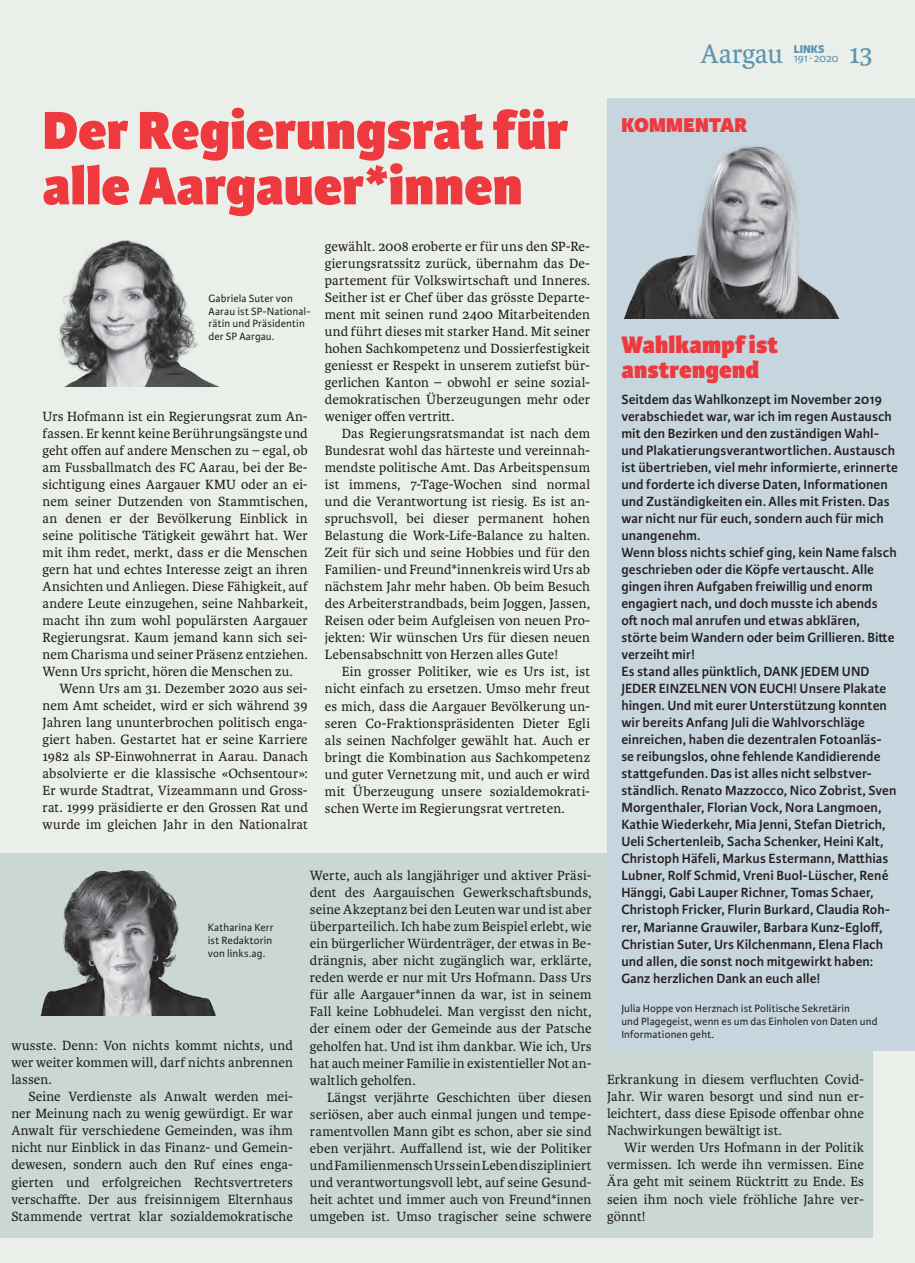
<style>
.page{position:relative;width:915px;height:1263px;background:#fff}
.page>*{position:absolute;margin:0;border:0;box-sizing:border-box;transform-origin:0 0}
.t1{font:800 57px "Karmina Sans";letter-spacing:.005em;color:#ee3a3e}
.t2{font:28.5px "Karmina";letter-spacing:-.005em;color:#5e93b0}
.t3{font:800 25.5px/25.5px "Karmina Sans";letter-spacing:.01em;color:#ee3a3e}
.t4{font:800 21.3px "Karmina Sans";letter-spacing:.005em;color:#ee3a3e}
.t5{font:14.25px/17px "Karmina";letter-spacing:.01em;color:#231f20;text-align:justify}
.t6{font:600 14.25px/17px "Karmina Sans";letter-spacing:.005em;color:#231f20}
.t7{font:12px "Karmina Sans";color:#5e93b0}
.t8{font:800 12px "Karmina Sans";color:#5e93b0}
.t9{font:11.25px/12.8px "Karmina Sans";letter-spacing:.01em;color:#231f20}
</style>
<div class="page">
<div style="left:0;top:0;width:914px;height:1263px;background:#eaf0e9"></div>
<div style="left:0;top:853px;width:872px;height:384px;background:#cad7d4"></div>
<div style="left:607px;top:98px;width:307px;height:952px;background:#c6d5de"></div>
<img style="left:623px;top:146px;width:217px;height:173px">
<img style="left:58px;top:240px;width:162px;height:147px">
<img style="left:40px;top:870px;width:176px;height:146px">
<h2 class="t2" style="left:700px;top:38px;width:84px">Aargau</h2>
<p class="t8" style="left:793px;top:43px;width:32px">LINKS</p>
<p class="t7" style="left:793px;top:52px;width:46px">191∙ 2020</p>
<h2 class="t2" style="left:848px;top:38px;width:25px">13</h2>
<h1 class="t1" style="left:43px;top:96px;width:527px">Der Regierungsrat für</h1>
<h3 class="t4" style="left:621px;top:112px;width:127px">KOMMENTAR</h3>
<h1 class="t1" style="left:43px;top:152px;width:481px">alle Aargauer*innen</h1>
<p class="t9" style="left:208px;top:292px;width:103px">Gabriela Suter von<br>Aarau ist SP-National&shy;rätin und Präsidentin der SP Aargau.</p>
<p class="t5" style="left:43px;top:408px;width:267px">Urs Hofmann ist ein Regierungsrat zum An&shy;fassen. Er kennt keine Berührungsängste und geht offen auf andere Menschen zu – egal, ob am Fussballmatch des FC Aarau, bei der Be&shy;sichtigung eines Aargauer KMU oder an ei&shy;nem seiner Dutzenden von Stammtischen, an denen er der Bevölkerung Einblick in seine politische Tätigkeit gewährt hat. Wer mit ihm redet, merkt, dass er die Menschen gern hat und echtes Interesse zeigt an ihren Ansichten und Anliegen. Diese Fähigkeit, auf andere Leute einzugehen, seine Nahbarkeit, macht ihn zum wohl populärsten Aargauer Regierungsrat. Kaum jemand kann sich sei&shy;nem Charisma und seiner Präsenz entziehen.<br>Wenn Urs spricht, hören die Menschen zu.</p>
<p class="t5" style="left:43px;top:680px;width:267px;text-indent:17px">Wenn Urs am 31. Dezember 2020 aus sei&shy;nem Amt scheidet, wird er sich während 39<br>Jahren lang ununterbrochen politisch enga&shy;giert haben. Gestartet hat er seine Karriere 1982 als SP-Einwohnerrat in Aarau. Danach absolvierte er die klassische «Ochsentour»:<br>Er wurde Stadtrat, Vizeammann und Gross&shy;rat. 1999 präsidierte er den Grossen Rat und wurde im gleichen Jahr in den Nationalrat</p>
<p class="t5" style="left:325px;top:238px;width:267px">gewählt. 2008 eroberte er für uns den SP-Re&shy;gierungsratssitz zurück, übernahm das De&shy;partement für Volkswirtschaft und Inneres.<br>Seither ist er Chef über das grösste Departe&shy;ment mit seinen rund 2400 Mitarbeitenden und führt dieses mit starker Hand. Mit seiner hohen Sachkompetenz und Dossierfestigkeit geniesst er Respekt in unserem zutiefst bür&shy;gerlichen Kanton – obwohl er seine sozial&shy;demokratischen Überzeugungen mehr oder weniger offen vertritt.</p>
<p class="t5" style="left:325px;top:425px;width:267px;text-indent:17px">Das Regierungsratsmandat ist nach dem Bundesrat wohl das härteste und vereinnah&shy;mendste politische Amt. Das Arbeitspensum ist immens, 7-Tage-Wochen sind normal und die Verantwortung ist riesig. Es ist an&shy;spruchsvoll, bei dieser permanent hohen Belastung die Work-Life-Balance zu halten.<br>Zeit für sich und seine Hobbies und für den Familien- und Freund*innenkreis wird Urs ab nächstem Jahr mehr haben. Ob beim Besuch des Arbeiterstrandbads, beim Joggen, Jassen, Reisen oder beim Aufgleisen von neuen Pro&shy;jekten: Wir wünschen Urs für diesen neuen Lebensabschnitt von Herzen alles Gute!</p>
<p class="t5" style="left:325px;top:663px;width:267px;text-indent:17px">Ein grosser Politiker, wie es Urs ist, ist nicht einfach zu ersetzen. Umso mehr freut es mich, dass die Aargauer Bevölkerung un&shy;seren Co-Fraktionspräsidenten Dieter Egli als seinen Nachfolger gewählt hat. Auch er bringt die Kombination aus Sachkompetenz und guter Vernetzung mit, und auch er wird mit Überzeugung unsere sozialdemokrati&shy;schen Werte im Regierungsrat vertreten.</p>
<p class="t9" style="left:208px;top:921px;width:67px">Katharina Kerr ist Redaktorin von links.ag.</p>
<p class="t5" style="left:11px;top:1037px;width:283px">wusste. Denn: Von nichts kommt nichts, und wer weiter kommen will, darf nichts anbrennen lassen.</p>
<p class="t5" style="left:11px;top:1088px;width:283px;text-indent:17px">Seine Verdienste als Anwalt werden mei&shy;ner Meinung nach zu wenig gewürdigt. Er war Anwalt für verschiedene Gemeinden, was ihm nicht nur Einblick in das Finanz- und Gemein&shy;dewesen, sondern auch den Ruf eines enga&shy;gierten und erfolgreichen Rechtsvertreters verschaffte. Der aus freisinnigem Elternhaus Stammende vertrat klar sozialdemokratische</p>
<p class="t5" style="left:310px;top:867px;width:283px">Werte, auch als langjähriger und aktiver Präsi&shy;dent des Aargauischen Gewerkschaftsbunds, seine Akzeptanz bei den Leuten war und ist aber überparteilich. Ich habe zum Beispiel erlebt, wie ein bürgerlicher Würdenträger, der etwas in Be&shy;drängnis, aber nicht zugänglich war, erklärte, reden werde er nur mit Urs Hofmann. Dass Urs für alle Aargauer*innen da war, ist in seinem Fall keine Lobhudelei. Man vergisst den nicht, der einem oder der Gemeinde aus der Patsche geholfen hat. Und ist ihm dankbar. Wie ich, Urs hat auch meiner Familie in existentieller Not an&shy;waltlich geholfen.</p>
<p class="t5" style="left:310px;top:1089px;width:283px;text-indent:17px">Längst verjährte Geschichten über diesen seriösen, aber auch einmal jungen und tempe&shy;ramentvollen Mann gibt es schon, aber sie sind eben verjährt. Auffallend ist, wie der Politiker und Familienmensch Urs sein Leben diszipliniert und verantwortungsvoll lebt, auf seine Gesund&shy;heit achtet und immer auch von Freund*innen umgeben ist. Umso tragischer seine schwere</p>
<h3 class="t3" style="left:621px;top:333px;width:158px">Wahlkampf ist anstrengend</h3>
<p class="t6" style="left:621px;top:391px;width:278px">Seitdem das Wahlkonzept im November 2019 verabschiedet war, war ich im regen Austausch mit den Bezirken und den zuständigen Wahl&shy;und Plakatierungsverantwortlichen. Austausch ist übertrieben, viel mehr informierte, erinnerte und forderte ich diverse Daten, Informationen und Zuständigkeiten ein. Alles mit Fristen. Das war nicht nur für euch, sondern auch für mich unangenehm.<br>Wenn bloss nichts schief ging, kein Name falsch geschrieben oder die Köpfe vertauscht. Alle gingen ihren Aufgaben freiwillig und enorm engagiert nach, und doch musste ich abends<br>oft noch mal anrufen und etwas abklären, störte beim Wandern oder beim Grillieren. Bitte verzeiht mir!<br>Es stand alles pünktlich, DANK JEDEM UND JEDER EINZELNEN VON EUCH! Unsere Plakate hingen. Und mit eurer Unterstützung konnten wir bereits Anfang Juli die Wahlvorschläge einreichen, haben die dezentralen Fotoanläs-<br>se reibungslos, ohne fehlende Kandidierende stattgefunden. Das ist alles nicht selbstver&shy;ständlich. Renato Mazzocco, Nico Zobrist, Sven Morgenthaler, Florian Vock, Nora Langmoen, Kathie Wiederkehr, Mia Jenni, Stefan Dietrich, Ueli Schertenleib, Sacha Schenker, Heini Kalt, Christoph Häfeli, Markus Estermann, Matthias Lubner, Rolf Schmid, Vreni Buol-Lüscher, René Hänggi, Gabi Lauper Richner, Tomas Schaer, Christoph Fricker, Flurin Burkard, Claudia Roh&shy;rer, Marianne Grauwiler, Barbara Kunz-Egloff, Christian Suter, Urs Kilchenmann, Elena Flach und allen, die sonst noch mitgewirkt haben:<br>Ganz herzlichen Dank an euch alle!</p>
<p class="t9" style="left:621px;top:1002px;width:258px">Julia Hoppe von Herznach ist Politische Sekretärin<br>und Plagegeist, wenn es um das Einholen von Daten und<br>Informationen geht.</p>
<p class="t5" style="left:607px;top:1071px;width:258px">Erkrankung in diesem verfluchten Covid-Jahr. Wir waren besorgt und sind nun er&shy;leichtert, dass diese Episode offenbar ohne Nachwirkungen bewältigt ist.</p>
<p class="t5" style="left:607px;top:1139px;width:258px;text-indent:17px">Wir werden Urs Hofmann in der Politik vermissen. Ich werde ihn vermissen. Eine Ära geht mit seinem Rücktritt zu Ende. Es seien ihm noch viele fröhliche Jahre ver&shy;gönnt!</p>
</div>
